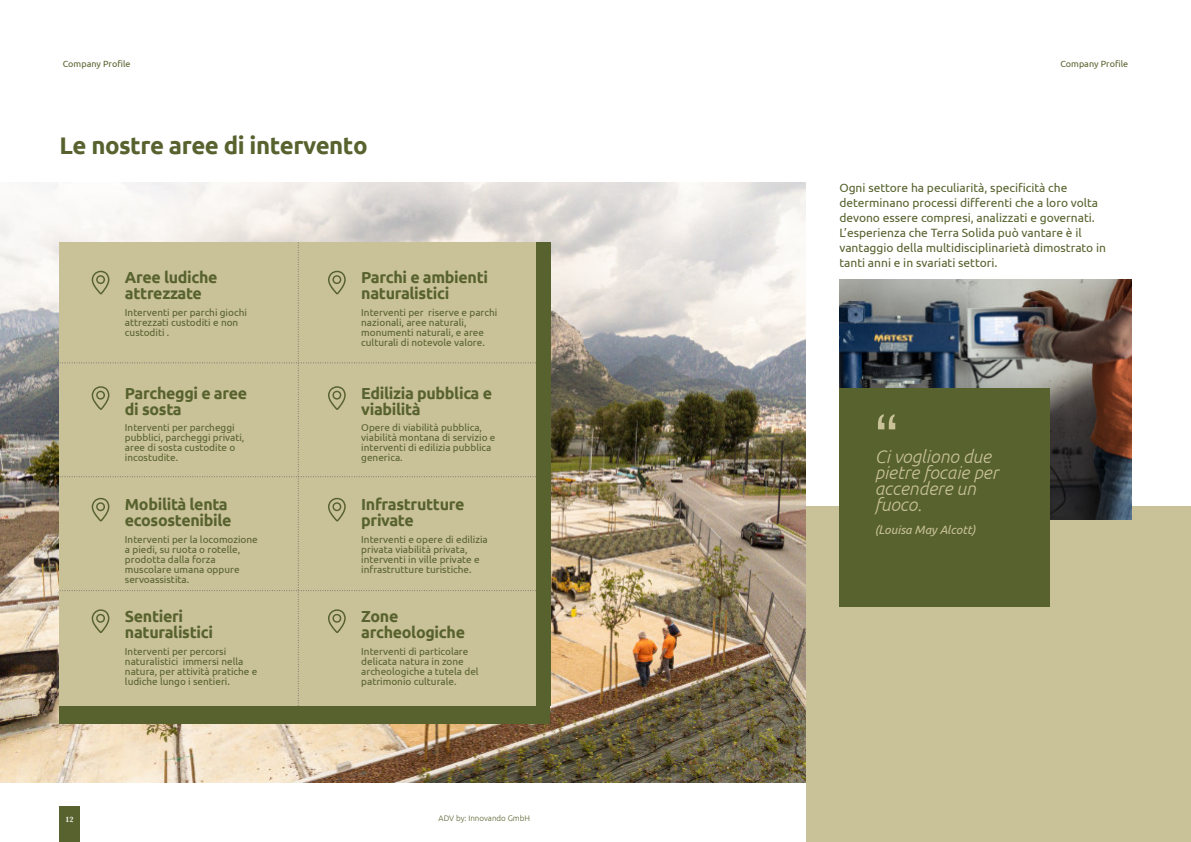
<style>
.page{position:relative;width:1191px;height:842px;background:#fff}
.page>*{position:absolute;margin:0;border:0;box-sizing:border-box;transform-origin:0 0}
.t1{font:60px "Lucida Grande";color:#c9c198}
.t2{font:700 24px "Ubuntu";letter-spacing:-.02em;color:#57622e}
.t3{font:italic 300 18px/16px "Ubuntu";color:#c9c198}
.t4{font:700 16px/16px "Ubuntu";letter-spacing:-.02em;color:#57622e}
.t5{font:12px/15px "Ubuntu";color:#57622e}
.t6{font:italic 12px "Ubuntu";color:#c9c198}
.t7{font:10px/10px "Ubuntu";color:#57622e}
.t8{font:9px "Ubuntu";color:#57622e}
.t9{font:300 8px "Ubuntu";color:#57622e}
.t10{font:600 8px "Baskerville";color:#fff}
</style>
<div class="page">
<div style="left:59px;top:807px;width:21px;height:35px;background:#57622e"></div>
<img style="left:0;top:183px;width:806px;height:599px">
<div style="left:59px;top:706px;width:490px;height:18px;background:#57622e"></div>
<div style="left:536px;top:242px;width:14px;height:464px;background:#57622e"></div>
<div style="left:60px;top:243px;width:475px;height:462px;background:#c9c198"></div>
<div style="left:806px;top:506px;width:385px;height:336px;background:#c9c198"></div>
<img style="left:839px;top:280px;width:292px;height:239px">
<div style="left:839px;top:389px;width:210px;height:218px;background:#57622e"></div>
<p class="t8" style="left:63px;top:60px;width:69px">Company Profile</p>
<p class="t8" style="left:1060px;top:60px;width:69px">Company Profile</p>
<h2 class="t2" style="left:60px;top:135px;width:310px">Le nostre aree di intervento</h2>
<h3 class="t4" style="left:125px;top:270px;width:94px">Aree ludiche attrezzate</h3>
<h3 class="t4" style="left:361px;top:270px;width:128px">Parchi e ambienti naturalistici</h3>
<p class="t7" style="left:125px;top:308px;width:124px">Interventi per parchi giochi attrezzati custoditi e non custoditi .</p>
<p class="t7" style="left:361px;top:308px;width:138px">Interventi per riserve e parchi nazionali, aree naturali, monumenti naturali, e aree culturali di notevole valore.</p>
<h3 class="t4" style="left:125px;top:386px;width:124px">Parcheggi e aree di sosta</h3>
<h3 class="t4" style="left:361px;top:386px;width:132px">Edilizia pubblica e viabilità</h3>
<p class="t7" style="left:125px;top:423px;width:121px">Interventi per parcheggi pubblici, parcheggi privati, aree di sosta custodite o incostudite.</p>
<p class="t7" style="left:361px;top:423px;width:136px">Opere di viabilità pubblica, viabilità montana di servizio e interventi di edilizia pubblica generica.</p>
<h3 class="t4" style="left:125px;top:497px;width:108px">Mobilità lenta ecosostenibile</h3>
<h3 class="t4" style="left:361px;top:497px;width:105px">Infrastrutture private</h3>
<p class="t7" style="left:125px;top:535px;width:134px">Interventi per la locomozione a piedi, su ruota o rotelle, prodotta dalla forza muscolare umana oppure servoassistita.</p>
<p class="t7" style="left:361px;top:535px;width:128px">Interventi e opere di edilizia privata viabilità privata, interventi in ville private e infrastrutture turistiche.</p>
<h3 class="t4" style="left:125px;top:609px;width:90px">Sentieri naturalistici</h3>
<h3 class="t4" style="left:361px;top:609px;width:105px">Zone archeologiche</h3>
<p class="t7" style="left:125px;top:646px;width:134px">Interventi per percorsi naturalistici immersi nella natura, per attività pratiche e ludiche lungo i sentieri.</p>
<p class="t7" style="left:361px;top:646px;width:119px">Interventi di particolare delicata natura in zone archeologiche a tutela del patrimonio culturale.</p>
<p class="t10" style="left:66px;top:814px;width:9px">12</p>
<p class="t9" style="left:438px;top:815px;width:93px">ADV by: Innovando GmbH</p>
<p class="t5" style="left:839px;top:181px;width:268px">Ogni settore ha peculiarità, specificità che determinano processi differenti che a loro volta devono essere compresi, analizzati e governati.<br>L’esperienza che Terra Solida può vantare è il vantaggio della multidisciplinarietà dimostrato in tanti anni e in svariati settori.</p>
<h1 class="t1" style="left:874px;top:413px;width:25px">“</h1>
<h3 class="t3" style="left:874px;top:450px;width:125px">Ci vogliono due pietre focaie per accendere un fuoco.</h3>
<p class="t6" style="left:874px;top:525px;width:103px">(Louisa May Alcott)</p>
</div>
